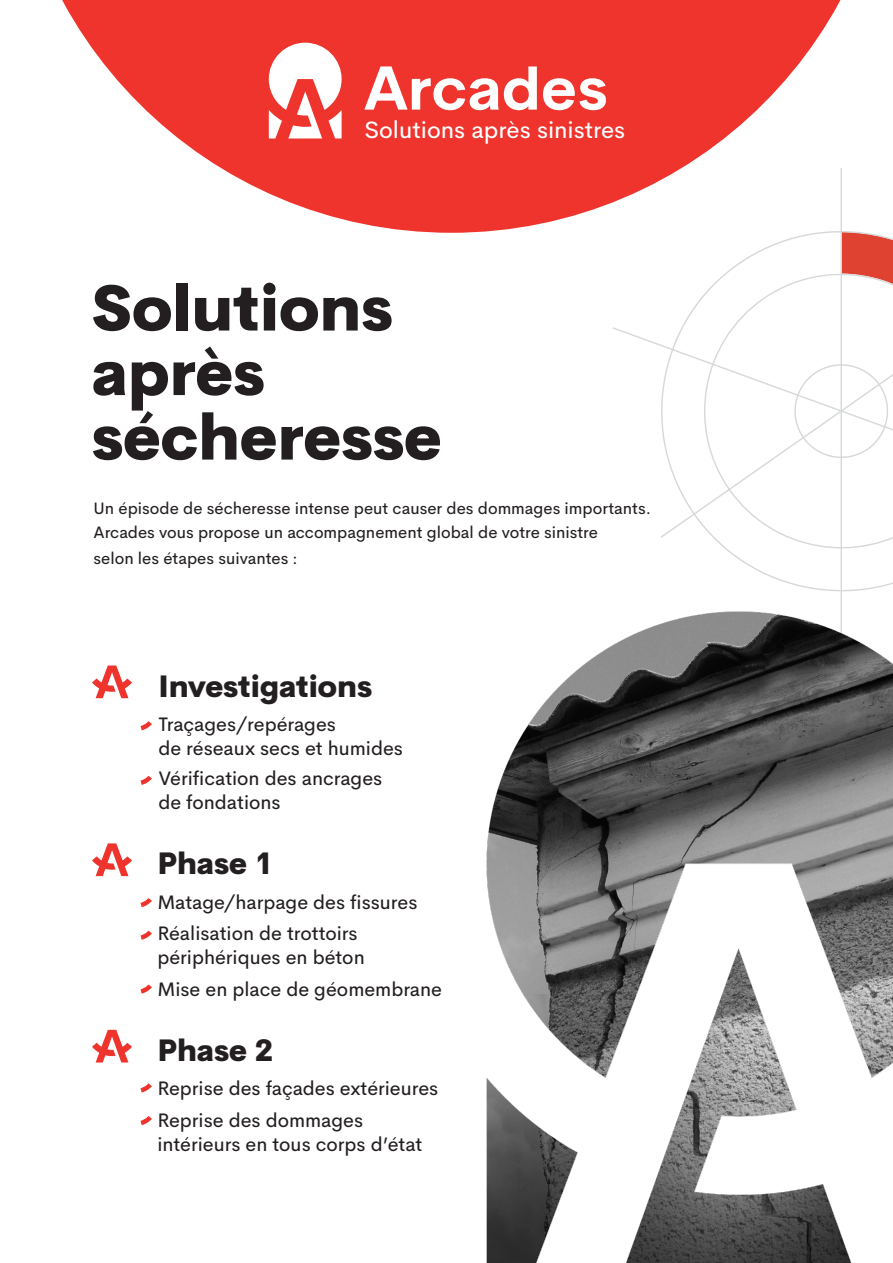
<style>
.page{position:relative;width:893px;height:1263px;background:#fff}
.page>*{position:absolute;margin:0;border:0;box-sizing:border-box;transform-origin:0 0}
.t1{font:800 63px/64.5px "Cerebri Sans";color:#231f20}
.t2{font:800 30px "Cerebri Sans";color:#231f20}
.t3{font:23.7px "Cerebri Sans";color:#fff}
.t4{font:19.5px/31.5px "Cerebri Sans";color:#231f20}
.t5{font:16.5px/24px "Cerebri Sans";color:#231f20}
</style>
<div class="page">
<svg style="left:612px;top:233px;width:281px;height:375px"></svg>
<svg style="left:62px;top:0;width:804px;height:233px;fill:#ee342d"></svg>
<svg style="left:364px;top:66px;width:173px;height:44px"></svg>
<svg style="left:543px;top:78px;width:63px;height:32px"></svg>
<svg style="left:269px;top:43px;width:73px;height:95px"></svg>
<svg style="left:92px;top:665px;width:40px;height:33px"></svg>
<svg style="left:92px;top:843px;width:40px;height:33px"></svg>
<svg style="left:92px;top:1030px;width:40px;height:32px"></svg>
<svg style="left:141px;top:721px;width:11px;height:9px"></svg>
<svg style="left:141px;top:898px;width:11px;height:9px"></svg>
<svg style="left:141px;top:1083px;width:11px;height:9px"></svg>
<svg style="left:141px;top:930px;width:11px;height:10px"></svg>
<svg style="left:141px;top:1116px;width:11px;height:9px"></svg>
<svg style="left:141px;top:776px;width:11px;height:9px"></svg>
<svg style="left:141px;top:984px;width:11px;height:10px"></svg>
<img style="left:486px;top:608px;width:407px;height:655px">
<p class="t3" style="left:364px;top:111px;width:262px">Solutions après sinistres</p>
<h1 class="t1" style="left:92px;top:269px;width:352px">Solutions après sécheresse</h1>
<p class="t5" style="left:94px;top:495px;width:559px">Un épisode de sécheresse intense peut causer des dommages importants.<br>Arcades vous propose un accompagnement global de votre sinistre</p>
<p class="t5" style="left:94px;top:544px;width:206px">selon les étapes suivantes :</p>
<h2 class="t2" style="left:158px;top:660px;width:215px">Investigations</h2>
<p class="t4" style="left:158px;top:710px;width:246px;line-height:24px">Traçages/repérages<br>de réseaux secs et humides</p>
<p class="t4" style="left:158px;top:764px;width:225px;line-height:24px">Vérification des ancrages de fondations</p>
<h2 class="t2" style="left:157px;top:838px;width:117px">Phase 1</h2>
<p class="t4" style="left:157px;top:885px;width:262px">Matage/harpage des fissures<br>Réalisation de trottoirs</p>
<p class="t4" style="left:157px;top:940px;width:286px">périphériques en béton<br>Mise en place de géomembrane</p>
<h2 class="t2" style="left:157px;top:1025px;width:117px">Phase 2</h2>
<p class="t4" style="left:157px;top:1071px;width:282px">Reprise des façades extérieures<br>Reprise des dommages</p>
<p class="t4" style="left:157px;top:1126px;width:267px">intérieurs en tous corps d’état</p>
</div>
